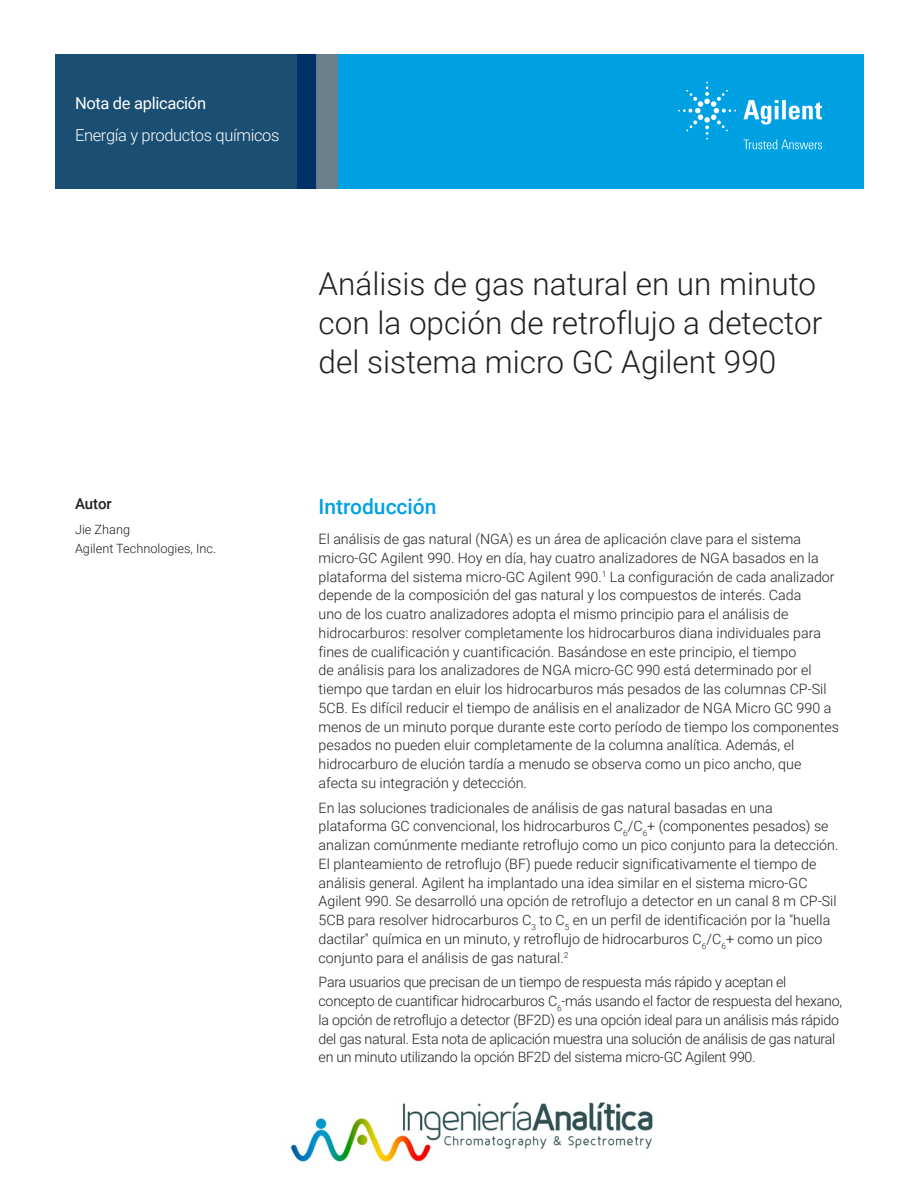
<style>
.page{position:relative;width:918px;height:1188px;background:#fff}
.page>*{position:absolute;margin:0;border:0;box-sizing:border-box;transform-origin:0 0}
.t1{font:300 31.5px/39px "Roboto";color:#231f20}
.t2{font:500 21px "Roboto";color:#00a1e3}
.t3{font:300 16.5px "Roboto";letter-spacing:-.02em;color:#fff}
.t4{font:16.5px "Roboto";letter-spacing:-.02em;color:#fff}
.t5{font:500 15px "Roboto";letter-spacing:-.005em;color:#231f20}
.t6{font:300 14.25px/18.8px "Roboto";color:#231f20}
.t7{font:300 14.25px/18.8px "Roboto";letter-spacing:-.02em;color:#231f20}
.t8{font:300 12.75px/18.8px "Roboto";color:#231f20}
</style>
<div class="page">
<div style="left:297px;top:54px;width:567px;height:135px;background:#00a1e3"></div>
<svg style="left:55px;top:54px;width:261px;height:135px;background:#184b71"></svg>
<div style="left:316px;top:54px;width:22px;height:135px;background:#6b808c"></div>
<svg style="left:743px;top:100px;width:79px;height:25px"></svg>
<svg style="left:678px;top:82px;width:58px;height:58px"></svg>
<svg style="left:744px;top:140px;width:78px;height:9px"></svg>
<img style="left:290px;top:1102px;width:363px;height:61px">
<p class="t4" style="left:75px;top:91px;width:133px">Nota de aplicación</p>
<p class="t3" style="left:75px;top:124px;width:206px">Energía y productos químicos</p>
<p class="t5" style="left:75px;top:493px;width:38px">Autor</p>
<p class="t8" style="left:75px;top:519px;width:143px">Jie Zhang<br>Agilent Technologies, Inc.</p>
<h1 class="t1" style="left:319px;top:263px;width:505px">Análisis de gas natural en un minuto con la opción de retroflujo a detector del sistema micro GC Agilent 990</h1>
<h2 class="t2" style="left:319px;top:491px;width:120px">Introducción</h2>
<p class="t6" style="left:319px;top:529px;width:522px">El análisis de gas natural (NGA) es un área de aplicación clave para el sistema micro-GC Agilent 990. Hoy en día, hay cuatro analizadores de NGA basados en la plataforma del sistema micro-GC Agilent 990.<sup>1</sup> La configuración de cada analizador depende de la composición del gas natural y los compuestos de interés. Cada<br>uno de los cuatro analizadores adopta el mismo principio para el análisis de hidrocarburos: resolver completamente los hidrocarburos diana individuales para fines de cualificación y cuantificación. Basándose en este principio, el tiempo<br>de análisis para los analizadores de NGA micro-GC 990 está determinado por el tiempo que tardan en eluir los hidrocarburos más pesados de las columnas CP-Sil 5CB. Es difícil reducir el tiempo de análisis en el analizador de NGA Micro GC 990 a menos de un minuto porque durante este corto período de tiempo los componentes pesados no pueden eluir completamente de la columna analítica. Además, el hidrocarburo de elución tardía a menudo se observa como un pico ancho, que afecta su integración y detección.</p>
<p class="t6" style="left:319px;top:798px;width:521px">En las soluciones tradicionales de análisis de gas natural basadas en una plataforma GC convencional, los hidrocarburos C<sub>6</sub>/C<sub>6</sub>+ (componentes pesados) se analizan comúnmente mediante retroflujo como un pico conjunto para la detección.<br>El planteamiento de retroflujo (BF) puede reducir significativamente el tiempo de análisis general. Agilent ha implantado una idea similar en el sistema micro-GC Agilent 990. Se desarrolló una opción de retroflujo a detector en un canal 8 m CP-Sil 5CB para resolver hidrocarburos C<sub>3</sub> to C<sub>5</sub> en un perfil de identificación por la "huella dactilar" química en un minuto, y retroflujo de hidrocarburos C<sub>6</sub>/C<sub>6</sub>+ como un pico conjunto para el análisis de gas natural.<sup>2</sup></p>
<p class="t7" style="left:319px;top:972px;width:525px">Para usuarios que precisan de un tiempo de respuesta más rápido y aceptan el concepto de cuantificar hidrocarburos C<sub>6</sub>‑más usando el factor de respuesta del hexano, la opción de retroflujo a detector (BF2D) es una opción ideal para un análisis más rápido del gas natural. Esta nota de aplicación muestra una solución de análisis de gas natural en un minuto utilizando la opción BF2D del sistema micro-GC Agilent 990.</p>
</div>
